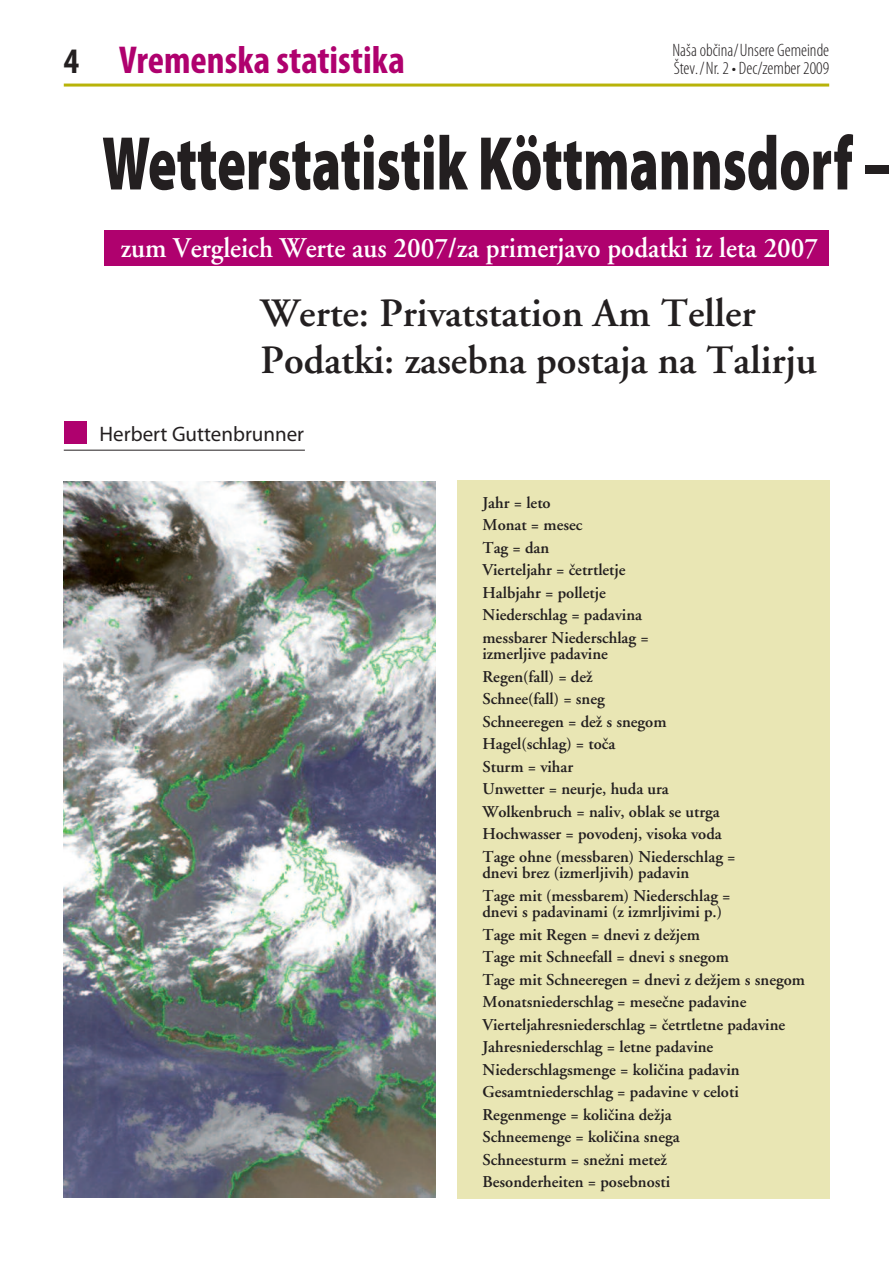
<style>
.page{position:relative;width:893px;height:1263px;background:#fff}
.page>*{position:absolute;margin:0;border:0;box-sizing:border-box;transform-origin:0 0}
.t1{font:900 76.8px "Myriad Pro";color:#231f20;scale:.69 1}
.t2{font:40.2px/46.8px "Garamond Semi Bold Slovensko";color:#231f20}
.t3{font:700 condensed 39px "Myriad Pro";color:#af016e}
.t4{font:28.5px "Garamond Semi Bold Slovensko";color:#fff;scale:.94 1}
.t5{font:21px "Myriad Pro";color:#231f20}
.t6{font:300 condensed 18px/18px "Myriad Pro";color:#231f20}
.t7{font:16.5px/22.5px "Garamond Semi Bold Slovensko";color:#231f20}
.s1{font-size:36px;color:#231f20}
</style>
<div class="page">
<div style="left:457px;top:480px;width:372px;height:719px;background:#e9e6b4"></div>
<hr style="left:64px;top:84px;width:765px;height:3px;background:#b8b309">
<div style="left:104px;top:230px;width:725px;height:36px;background:#af016e"></div>
<div style="left:64px;top:421px;width:23px;height:23px;background:#af016e"></div>
<hr style="left:64px;top:450px;width:241px;height:1px;background:#231f20">
<img style="left:64px;top:482px;width:372px;height:716px">
<h3 class="t3" style="left:64px;top:47px;width:342px"><span class="s1">4</span> Vremenska statistika</h3>
<p class="t6" style="left:672px;top:43px;width:158px">Naša občina/Unsere Gemeinde<br>Sˇtev./Nr. 2• Dec/zember2009</p>
<h1 class="t1" style="left:102px;top:135px;width:1143px">Wetterstatistik Köttmannsdorf –</h1>
<h3 class="t4" style="left:121px;top:231px;width:743px">zum Vergleich Werte aus 2007/za primerjavo podatki iz leta 2007</h3>
<h2 class="t2" style="left:260px;top:289px;width:558px">Werte: Privatstation Am Teller<br>Podatki: zasebna postaja na Talirju</h2>
<p class="t5" style="left:100px;top:426px;width:206px">herbert Guttenbrunner</p>
<p class="t7" style="left:482px;top:491px;width:168px">Jahr = leto<br>Monat = mesec<br>Tag = dan<br>Vierteljahr = œetrtletje<br>Halbjahr = polletje<br>Niederschlag = padavina messbarer Niederschlag =</p>
<p class="t7" style="left:482px;top:642px;width:255px">izmerljive padavine<br>Regen(fall) = dež<br>Schnee(fall) = sneg<br>Schneeregen = dež s snegom<br>Hagel(schlag) = toœa<br>Sturm = vihar<br>Unwetter = neurje, huda ura<br>Wolkenbruch = naliv, oblak se utrga<br>Hochwasser = povodenj, visoka voda<br>Tage ohne (messbaren) Niederschlag =</p>
<p class="t7" style="left:482px;top:861px;width:250px">dnevi brez (izmerljivih) padavin<br>Tage mit (messbarem) Niederschlag =</p>
<p class="t7" style="left:482px;top:900px;width:324px">dnevi s padavinami (z izmrljivimi p.)<br>Tage mit Regen = dnevi z dežjem<br>Tage mit Schneefall = dnevi s snegom<br>Tage mit Schneeregen = dnevi z dežjem s snegom Monatsniederschlag = meseœne padavine Vierteljahresniederschlag = œetrtletne padavine Jahresniederschlag = letne padavine Niederschlagsmenge = koliœina padavin Gesamtniederschlag = padavine v celoti Regenmenge = koliœina dežja<br>Schneemenge = koliœina snega<br>Schneesturm = snežni metež<br>Besonderheiten = posebnosti</p>
</div>
